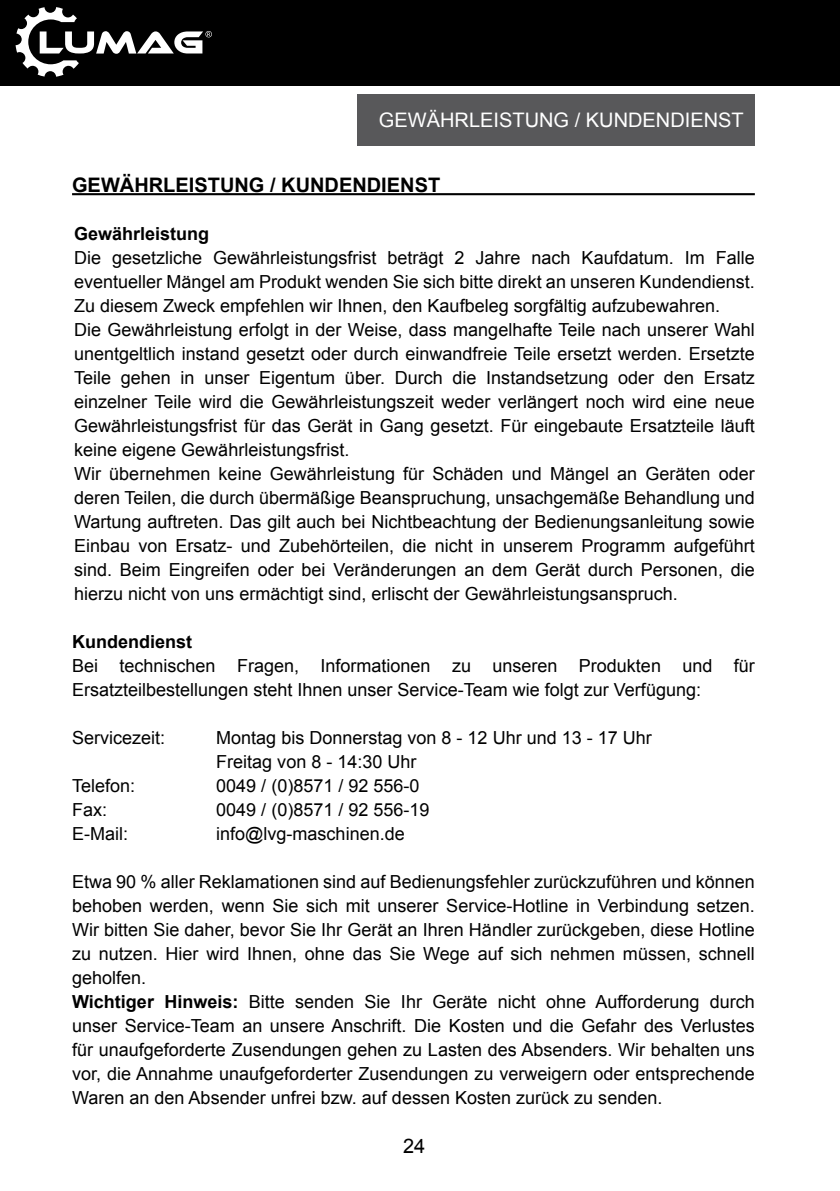
<style>
.page{position:relative;width:840px;height:1191px;background:#fff}
.page>*{position:absolute;margin:0;border:0;box-sizing:border-box;transform-origin:0 0}
.t1{font:20px "Arial";color:#fff}
.t2{font:700 20px "Arial";color:#000}
.t3{font:20px "Arial";color:#000}
.t4{font:18px/24px "Arial";color:#000}
.t5{font:700 18px "Arial";color:#000}
.s1{font-weight:700}
</style>
<div class="page">
<div style="left:0;top:0;width:839px;height:86px;background:#000"></div>
<div style="left:357px;top:94px;width:397px;height:51px;background:#58585a"></div>
<hr style="left:72px;top:193px;width:682px;height:2px;background:#000">
<svg style="left:16px;top:7px;width:196px;height:70px"></svg>
<p class="t1" style="left:379px;top:107px;width:366px">GEWÄHRLEISTUNG / KUNDENDIENST</p>
<p class="t2" style="left:72px;top:172px;width:369px">GEWÄHRLEISTUNG / KUNDENDIENST</p>
<p class="t5" style="left:74px;top:222px;width:137px">Gewährleistung</p>
<p class="t4" style="left:74px;top:246px;width:682px">Die gesetzliche Gewährleistungsfrist beträgt 2 Jahre nach Kaufdatum. Im Falle eventueller Mängel am Produkt wenden Sie sich bitte direkt an unseren Kundendienst.<br>Zu diesem Zweck empfehlen wir Ihnen, den Kaufbeleg sorgfältig aufzubewahren.<br>Die Gewährleistung erfolgt in der Weise, dass mangelhafte Teile nach unserer Wahl unentgeltlich instand gesetzt oder durch einwandfreie Teile ersetzt werden. Ersetzte Teile gehen in unser Eigentum über. Durch die Instandsetzung oder den Ersatz einzelner Teile wird die Gewährleistungszeit weder verlängert noch wird eine neue Gewährleistungsfrist für das Gerät in Gang gesetzt. Für eingebaute Ersatzteile läuft keine eigene Gewährleistungsfrist.<br>Wir übernehmen keine Gewährleistung für Schäden und Mängel an Geräten oder deren Teilen, die durch übermäßige Beanspruchung, unsachgemäße Behandlung und Wartung auftreten. Das gilt auch bei Nichtbeachtung der Bedienungsanleitung sowie Einbau von Ersatz- und Zubehörteilen, die nicht in unserem Programm aufgeführt sind. Beim Eingreifen oder bei Veränderungen an dem Gerät durch Personen, die hierzu nicht von uns ermächtigt sind, erlischt der Gewährleistungsanspruch.</p>
<p class="t5" style="left:72px;top:630px;width:122px">Kundendienst</p>
<p class="t4" style="left:72px;top:654px;width:684px">Bei technischen Fragen, Informationen zu unseren Produkten und für<br>Ersatzteilbestellungen steht Ihnen unser Service-Team wie folgt zur Verfügung:</p>
<p class="t4" style="left:72px;top:726px;width:95px">Servicezeit:</p>
<p class="t4" style="left:216px;top:726px;width:437px">Montag bis Donnerstag von 8 - 12 Uhr und 13 - 17 Uhr<br>Freitag von 8 - 14:30 Uhr</p>
<p class="t4" style="left:72px;top:774px;width:65px">Telefon:</p>
<p class="t4" style="left:216px;top:774px;width:205px">0049 / (0)8571 / 92 556-0</p>
<p class="t4" style="left:72px;top:798px;width:37px">Fax:</p>
<p class="t4" style="left:216px;top:798px;width:215px">0049 / (0)8571 / 92 556-19</p>
<p class="t4" style="left:72px;top:822px;width:57px">E-Mail:</p>
<p class="t4" style="left:216px;top:822px;width:190px">info@lvg-maschinen.de</p>
<p class="t4" style="left:72px;top:870px;width:684px">Etwa 90 % aller Reklamationen sind auf Bedienungsfehler zurückzuführen und können behoben werden, wenn Sie sich mit unserer Service-Hotline in Verbindung setzen.<br>Wir bitten Sie daher, bevor Sie Ihr Gerät an Ihren Händler zurückgeben, diese Hotline zu nutzen. Hier wird Ihnen, ohne das Sie Wege auf sich nehmen müssen, schnell geholfen.<br><span class="s1">Wichtiger Hinweis:</span> Bitte senden Sie Ihr Geräte nicht ohne Aufforderung durch unser Service-Team an unsere Anschrift. Die Kosten und die Gefahr des Verlustes für unaufgeforderte Zusendungen gehen zu Lasten des Absenders. Wir behalten uns vor, die Annahme unaufgeforderter Zusendungen zu verweigern oder entsprechende Waren an den Absender unfrei bzw. auf dessen Kosten zurück zu senden.</p>
<p class="t3" style="left:403px;top:1132px;width:24px">24</p>
</div>
